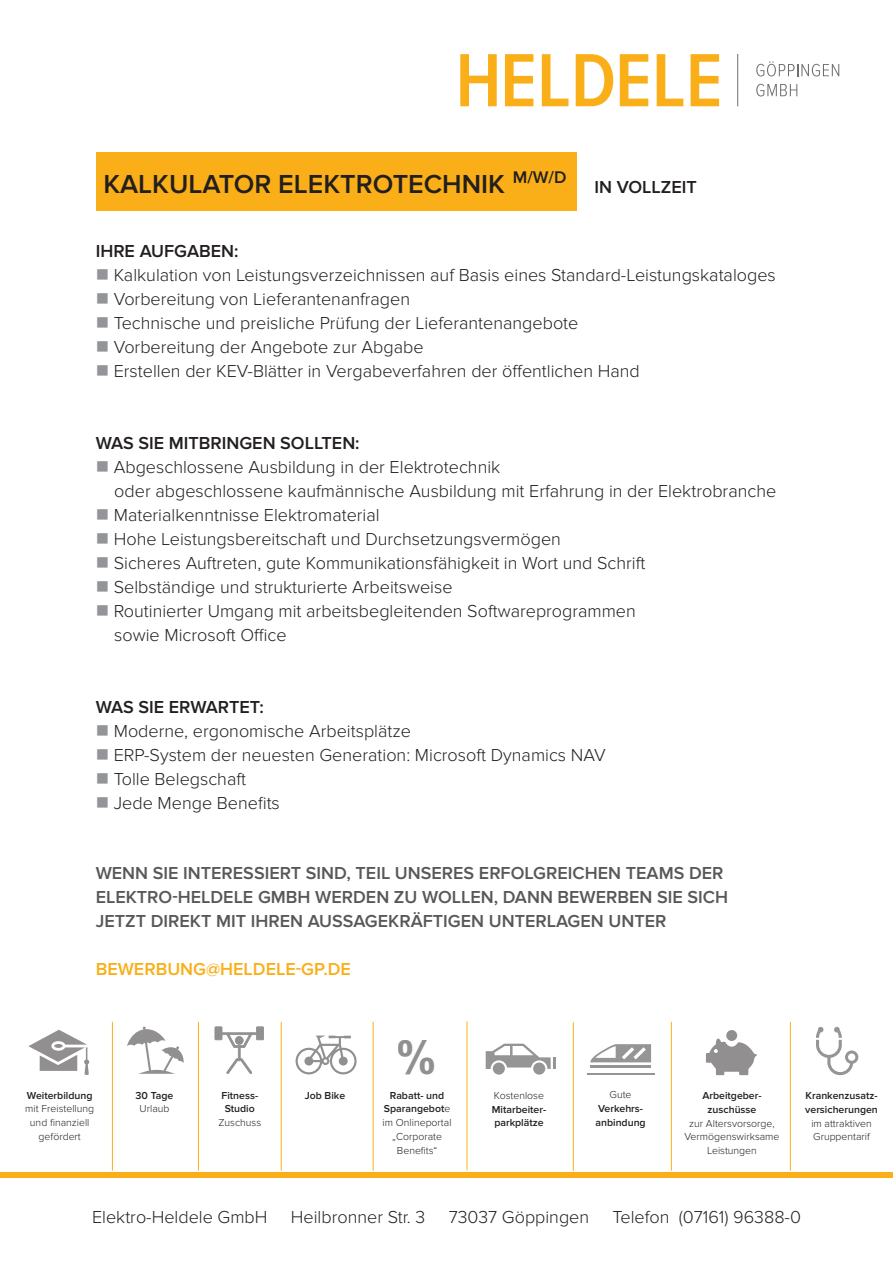
<style>
.page{position:relative;width:893px;height:1263px;background:#fff}
.page>*{position:absolute;margin:0;border:0;box-sizing:border-box;transform-origin:0 0}
.t1{font:700 45.15px "Arial";color:#231f20}
.t2{font:600 27px "Proxima Nova";color:#231f20}
.t3{font:300 18px/24px "Proxima Nova";color:#231f20}
.t4{font:600 18px/24px "Proxima Nova";color:#57585a}
.t5{font:600 18px "Proxima Nova";color:#231f20}
.t6{font:600 18px "Proxima Nova";color:#faaf18}
.t7{font:300 10.5px/13.8px "Proxima Nova";color:#231f20;text-align:center}
.t8{font:600 10.5px/13.8px "Proxima Nova";color:#231f20}
.s1{color:#939598}
.s2{font-weight:600}
</style>
<div class="page">
<div style="left:96px;top:152px;width:481px;height:59px;background:#faaf18"></div>
<svg style="left:460px;top:54px;width:37px;height:52px"></svg>
<svg style="left:505px;top:54px;width:28px;height:52px"></svg>
<svg style="left:542px;top:54px;width:26px;height:52px"></svg>
<svg style="left:576px;top:54px;width:37px;height:52px"></svg>
<svg style="left:620px;top:54px;width:28px;height:52px"></svg>
<svg style="left:657px;top:54px;width:26px;height:52px"></svg>
<svg style="left:691px;top:54px;width:28px;height:52px"></svg>
<hr style="left:737px;top:54px;width:1px;height:52px;background:#6c6d70">
<svg style="left:756px;top:61px;width:83px;height:15px"></svg>
<svg style="left:756px;top:84px;width:41px;height:12px"></svg>
<div style="left:0;top:1172px;width:893px;height:6px;background:#faaf18"></div>
<svg style="left:127px;top:1026px;width:57px;height:48px"></svg>
<svg style="left:214px;top:1026px;width:50px;height:48px"></svg>
<svg style="left:706px;top:1030px;width:51px;height:45px"></svg>
<svg style="left:28px;top:1030px;width:61px;height:45px"></svg>
<svg style="left:296px;top:1035px;width:61px;height:39px"></svg>
<hr style="left:112px;top:1022px;width:1px;height:149px;background:#faaf18">
<hr style="left:198px;top:1022px;width:1px;height:149px;background:#faaf18">
<hr style="left:281px;top:1022px;width:1px;height:149px;background:#faaf18">
<hr style="left:373px;top:1022px;width:1px;height:149px;background:#faaf18">
<hr style="left:671px;top:1022px;width:1px;height:149px;background:#faaf18">
<svg style="left:816px;top:1027px;width:42px;height:48px"></svg>
<hr style="left:790px;top:1022px;width:1px;height:149px;background:#faaf18">
<div style="left:493px;top:1062px;width:12px;height:13px;background:#959595;border-radius:50%"></div>
<div style="left:533px;top:1062px;width:12px;height:13px;background:#959595;border-radius:50%"></div>
<svg style="left:486px;top:1044px;width:70px;height:25px"></svg>
<hr style="left:587px;top:1073px;width:68px;height:2px;background:#959595">
<svg style="left:590px;top:1044px;width:61px;height:18px"></svg>
<hr style="left:590px;top:1065px;width:61px;height:3px;background:#959595">
<hr style="left:467px;top:1021px;width:1px;height:149px;background:#faaf18">
<hr style="left:573px;top:1022px;width:1px;height:149px;background:#faaf18">
<h2 class="t2" style="left:103px;top:169px;width:465px">KALKULATOR ELEKTROTECHNIK <sup>M/W/D</sup></h2>
<p class="t5" style="left:594px;top:177px;width:104px">IN VOLLZEIT</p>
<p class="t5" style="left:96px;top:240px;width:144px">IHRE AUFGABEN:</p>
<p class="t3" style="left:96px;top:263px;width:682px"><span class="s1">■</span> Kalkulation von Leistungsverzeichnissen auf Basis eines Standard-Leistungskataloges</p>
<p class="t3" style="left:96px;top:287px;width:316px"><span class="s1">■</span> Vorbereitung von Lieferantenanfragen</p>
<p class="t3" style="left:96px;top:311px;width:484px"><span class="s1">■</span> Technische und preisliche Prüfung der Lieferantenangebote</p>
<p class="t3" style="left:96px;top:335px;width:329px"><span class="s1">■</span> Vorbereitung der Angebote zur Abgabe</p>
<p class="t3" style="left:96px;top:359px;width:546px"><span class="s1">■</span> Erstellen der KEV-Blätter in Vergabeverfahren der öffentlichen Hand</p>
<p class="t5" style="left:96px;top:432px;width:266px">WAS SIE MITBRINGEN SOLLTEN:</p>
<p class="t3" style="left:114px;top:455px;width:663px;text-indent:-19px"><span class="s1">■</span> Abgeschlossene Ausbildung in der Elektrotechnik<br>oder abgeschlossene kaufmännische Ausbildung mit Erfahrung in der Elektrobranche</p>
<p class="t3" style="left:96px;top:503px;width:286px"><span class="s1">■</span> Materialkenntnisse Elektromaterial</p>
<p class="t3" style="left:96px;top:527px;width:467px"><span class="s1">■</span> Hohe Leistungsbereitschaft und Durchsetzungsvermögen</p>
<p class="t3" style="left:96px;top:551px;width:551px"><span class="s1">■</span> Sicheres Auftreten, gute Kommunikationsfähigkeit in Wort und Schrift</p>
<p class="t3" style="left:96px;top:575px;width:358px"><span class="s1">■</span> Selbständige und strukturierte Arbeitsweise</p>
<p class="t3" style="left:114px;top:599px;width:523px;text-indent:-19px"><span class="s1">■</span> Routinierter Umgang mit arbeitsbegleitenden Softwareprogrammen sowie Microsoft Office</p>
<p class="t5" style="left:96px;top:696px;width:170px">WAS SIE ERWARTET:</p>
<p class="t3" style="left:96px;top:719px;width:317px"><span class="s1">■</span> Moderne, ergonomische Arbeitsplätze</p>
<p class="t3" style="left:96px;top:743px;width:512px"><span class="s1">■</span> ERP-System der neuesten Generation: Microsoft Dynamics NAV</p>
<p class="t3" style="left:96px;top:767px;width:152px"><span class="s1">■</span> Tolle Belegschaft</p>
<p class="t3" style="left:96px;top:791px;width:186px"><span class="s1">■</span> Jede Menge Benefits</p>
<p class="t4" style="left:96px;top:861px;width:634px">WENN SIE INTERESSIERT SIND, TEIL UNSERES ERFOLGREICHEN TEAMS DER<br>ELEKTRO-HELDELE GMBH WERDEN ZU WOLLEN, DANN BEWERBEN SIE SICH<br>JETZT DIREKT MIT IHREN AUSSAGEKRÄFTIGEN UNTERLAGEN UNTER</p>
<p class="t6" style="left:96px;top:959px;width:257px">BEWERBUNG@HELDELE-GP.DE</p>
<p class="t8" style="left:27px;top:1088px;width:67px">Weiterbildung</p>
<p class="t7" style="left:25px;top:1102px;width:70px">mit Freistellung und finanziell gefördert</p>
<p class="t8" style="left:136px;top:1088px;width:39px">30 Tage</p>
<p class="t7" style="left:140px;top:1102px;width:31px">Urlaub</p>
<p class="t8" style="left:222px;top:1088px;width:38px;text-align:center">Fitness-<br>Studio</p>
<p class="t7" style="left:218px;top:1116px;width:44px">Zuschuss</p>
<h1 class="t1" style="left:397px;top:1025px;width:42px">%</h1>
<p class="t7" style="left:610px;top:1088px;width:23px">Gute</p>
<p class="t8" style="left:595px;top:1102px;width:52px">Verkehrs&shy;anbindung</p>
<p class="t7" style="left:383px;top:1088px;width:70px"><span class="s2">Rabatt- und<br>Sparangebot</span>e im Onlineportal „Corporate<br>Benefits“</p>
<p class="t8" style="left:702px;top:1089px;width:61px;text-align:center">Arbeitgeber&shy;zuschüsse</p>
<p class="t8" style="left:305px;top:1088px;width:42px">Job Bike</p>
<p class="t8" style="left:805px;top:1089px;width:74px">Krankenzusatz&shy;versicherungen</p>
<p class="t7" style="left:811px;top:1116px;width:62px;text-align:left">im attraktiven<br>Gruppentarif</p>
<p class="t7" style="left:494px;top:1088px;width:52px">Kostenlose</p>
<p class="t8" style="left:492px;top:1102px;width:56px">Mitarbeiter&shy;parkplätze</p>
<p class="t7" style="left:684px;top:1116px;width:97px">zur Altersvorsorge,<br>Vermögenswirksame<br>Leistungen</p>
<p class="t3" style="left:92px;top:1205px;width:177px">Elektro-Heldele GmbH</p>
<p class="t3" style="left:291px;top:1205px;width:136px">Heilbronner Str. 3</p>
<p class="t3" style="left:449px;top:1205px;width:142px">73037 Göppingen</p>
<p class="t3" style="left:612px;top:1205px;width:190px">Telefon (07161) 96388-0</p>
</div>
